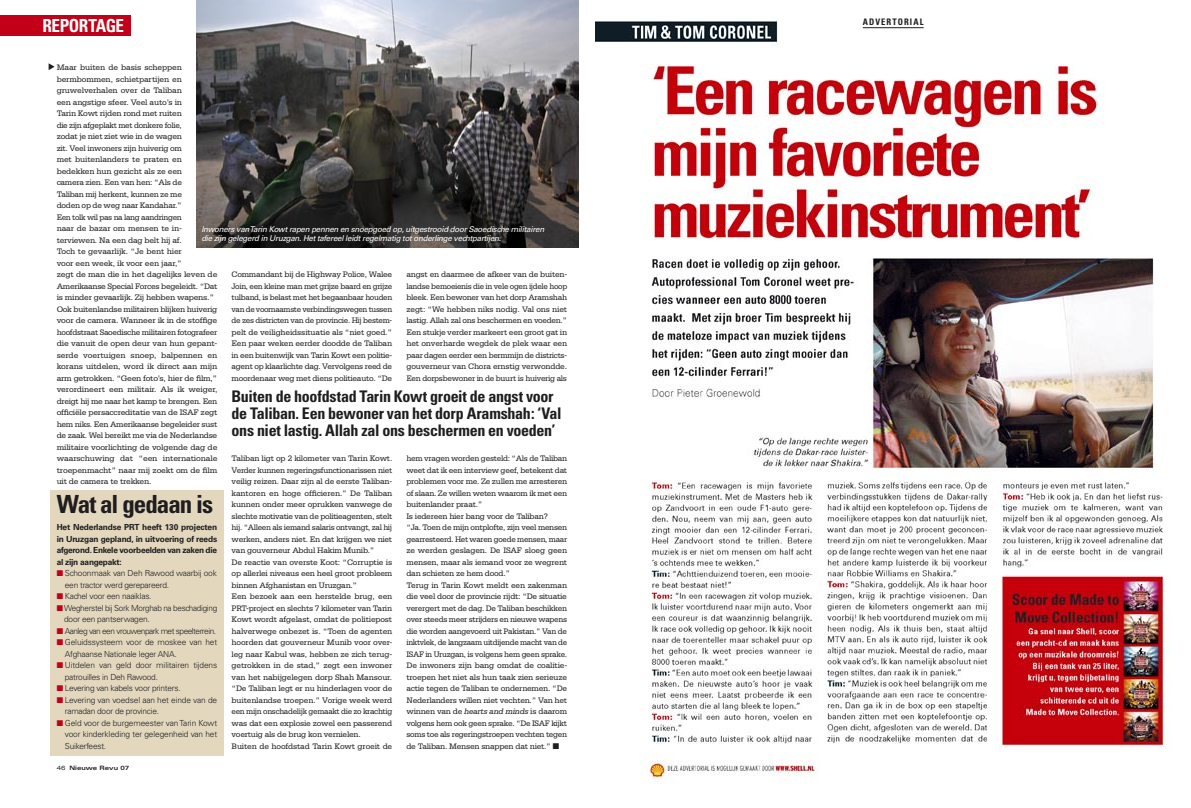
<style>
.page{position:relative;width:1191px;height:808px;background:#fff}
.page>*{position:absolute;margin:0;border:0;box-sizing:border-box;transform-origin:0 0}
._11_Kaderkop{font:700 condensed 25px "Univers LT Std";letter-spacing:-.04em;color:#1f1d1f}
.t1{font:700 condensed 18px "Univers LT Std";letter-spacing:-.025em;color:#fff;scale:.95 1}
._17_Streamer{font:700 condensed 16px/17px "Univers LT Std";letter-spacing:-.02em;color:#1f1d1f}
._50_Aanhef{font:700 condensed 9px "Univers LT Std";letter-spacing:.13em;color:#1f1d1f;scale:.95 1}
._07_Plat_schreef{font:8.4px/11.5px "Serifa Std";letter-spacing:-.03em;color:#1f1d1f;text-align:justify}
._07_Plat_schreefloos{font:300 8.4px/11.5px "Univers LT Std";letter-spacing:-.03em;color:#1f1d1f}
._07_Plat_schreefloos-2{font:700 8.4px/11.5px "Univers LT Std";letter-spacing:-.03em;color:#1f1d1f;text-align:justify}
._07_Plat_schreefloos-3{font:300 8.4px "Univers LT Std";letter-spacing:-.06em;color:#1f1d1f}
._15_Bijschrift{font:italic 8px "Univers LT Std";letter-spacing:-.035em;color:#fff}
.t2{font:700 expanded 6px "Univers LT Std";color:#1f1d1f}
.s1{font-style:italic}
.s2{color:#c20017}
.s3{font-weight:400}
</style>
<div class="page">
<div style="left:50px;top:490px;width:173px;height:265px;background:#e3d8be"></div>
<img style="left:196px;top:0;width:382px;height:248px">
<div style="left:0;top:15px;width:130px;height:21px;background:#c20017"></div>
<img style="left:595px;top:20px;width:569px;height:764px">
<hr style="left:862px;top:27px;width:61px;height:1px;background:#1f1d1f">
<h2 class="t1" style="left:43px;top:15px;width:87px">REPORTAGE</h2>
<p class="_50_Aanhef" style="left:862px;top:16px;width:66px">ADVERTORIAL</p>
<p class="_07_Plat_schreef" style="left:57px;top:62px;width:162px;text-align:left">Maar buiten de basis scheppen bermbommen, schietpartijen en gruwelverhalen over de Taliban<br>een angstige sfeer. Veel auto’s in<br>Tarin Kowt rijden rond met ruiten<br>die zijn afgeplakt met donkere folie,<br>zodat je niet ziet wie in de wagen<br>zit. Veel inwoners zijn huiverig om<br>met buitenlanders te praten en bedekken hun gezicht als ze een<br>camera zien. Een van hen: “Als de<br>Taliban mij herkent, kunnen ze me<br>doden op de weg naar Kandahar.”<br>Een tolk wil pas na lang aandringen<br>naar de bazar om mensen te in&shy;terviewen. Na een dag belt hij af.<br>Toch te gevaarlijk. “Je bent hier<br>voor een week, ik voor een jaar,”<br>zegt de man die in het dagelijks leven de Amerikaanse Special Forces begeleidt. “Dat is minder gevaarlijk. Zij hebben wapens.”</p>
<p class="_07_Plat_schreef" style="left:57px;top:303px;width:162px">Ook buitenlandse militairen blijken huiverig voor de camera. Wanneer ik in de stoffige hoofdstraat Saoedische militairen fotografeer die vanuit de open deur van hun gepant&shy;serde voertuigen snoep, balpennen en korans uitdelen, word ik direct aan mijn arm getrokken. “Geen foto’s, hier de film,” verordineert een militair. Als ik weiger, dreigt hij me naar het kamp te brengen. Een officiële persaccreditatie van de ISAF zegt hem niks. Een Amerikaanse begeleider sust de zaak. Wel bereikt me via de Nederlandse militaire voorlichting de volgende dag de waarschuwing dat “een internationale troepenmacht” naar mij zoekt om de film uit de camera te trekken.</p>
<p class="_15_Bijschrift" style="left:201px;top:224px;width:344px">Inwoners van Tarin Kowt rapen pennen en snoepgoed op, uitgestrooid door Saoedische militairen</p>
<p class="_15_Bijschrift" style="left:201px;top:233px;width:301px">die zijn gelegerd in Uruzgan. Het tafereel leidt regelmatig tot onderlinge vechtpartijen.</p>
<p class="_07_Plat_schreef" style="left:231px;top:269px;width:162px">Commandant bij de Highway Police, Walee Join, een kleine man met grijze baard en grijze tulband, is belast met het begaanbaar houden van de voornaamste verbindingswegen tussen de zes districten van de provincie. Hij bestem&shy;pelt de veiligheidssituatie als “niet goed.” Een paar weken eerder doodde de Taliban in een buitenwijk van Tarin Kowt een politie&shy;agent op klaarlichte dag. Vervolgens reed de moordenaar weg met diens politieauto. “De</p>
<p class="_07_Plat_schreef" style="left:406px;top:269px;width:162px">angst en daarmee de afkeer van de buiten&shy;landse bemoeienis die in vele ogen ijdele hoop bleek. Een bewoner van het dorp Aramshah zegt: “We hebben niks nodig. Val ons niet lastig. Allah zal ons beschermen en voeden.” Een stukje verder markeert een groot gat in het onverharde wegdek de plek waar een paar dagen eerder een bermmijn de districts&shy;gouverneur van Chora ernstig verwondde.<br>Een dorpsbewoner in de buurt is huiverig als</p>
<p class="_17_Streamer" style="left:231px;top:388px;width:331px">Buiten de hoofdstad Tarin Kowt groeit de angst voor de Taliban. Een bewoner van het dorp Aramshah: ‘Val ons niet lastig. Allah zal ons beschermen en voeden’</p>
<p class="_07_Plat_schreef" style="left:231px;top:453px;width:162px">Taliban ligt op 2 kilometer van Tarin Kowt.<br>Verder kunnen regeringsfunctionarissen niet veilig reizen. Daar zijn al de eerste Taliban&shy;kantoren en hoge officieren.” De Taliban kunnen onder meer oprukken vanwege de slechte motivatie van de politieagenten, stelt hij. “Alleen als iemand salaris ontvangt, zal hij werken, anders niet. En dat krijgen we niet van gouverneur Abdul Hakim Munib.”</p>
<p class="_07_Plat_schreef" style="left:231px;top:556px;width:162px">De reactie van overste Koot: “Corruptie is op allerlei niveaus een heel groot probleem binnen Afghanistan en Uruzgan.”</p>
<p class="_07_Plat_schreef" style="left:231px;top:591px;width:162px">Een bezoek aan een herstelde brug, een PRT-project en slechts 7 kilometer van Tarin Kowt wordt afgelast, omdat de politiepost halverwege onbezet is. “Toen de agenten hoorden dat gouverneur Munib voor over&shy;leg naar Kabul was, hebben ze zich terug&shy;getrokken in de stad,” zegt een inwoner van het nabijgelegen dorp Shah Mansour. “De Taliban legt er nu hinderlagen voor de buitenlandse troepen.” Vorige week werd een mijn onschadelijk gemaakt die zo krachtig was dat een explosie zowel een passerend voertuig als de brug kon vernielen.</p>
<p class="_07_Plat_schreef" style="left:231px;top:740px;width:162px">Buiten de hoofdstad Tarin Kowt groeit de</p>
<p class="_07_Plat_schreef" style="left:406px;top:453px;width:162px">hem vragen worden gesteld: “Als de Taliban weet dat ik een interview geef, betekent dat problemen voor me. Ze zullen me arresteren of slaan. Ze willen weten waarom ik met een buitenlander praat.”</p>
<p class="_07_Plat_schreef" style="left:406px;top:510px;width:143px">Is iedereen hier bang voor de Taliban?</p>
<p class="_07_Plat_schreef" style="left:406px;top:522px;width:162px">“Ja. Toen de mijn ontplofte, zijn veel mensen gearresteerd. Het waren goede mensen, maar ze werden geslagen. De ISAF sloeg geen mensen, maar als iemand voor ze wegrent dan schieten ze hem dood.”</p>
<p class="_07_Plat_schreef" style="left:406px;top:579px;width:162px">Terug in Tarin Kowt meldt een zakenman die veel door de provincie rijdt: “De situatie verergert met de dag. De Taliban beschikken over steeds meer strijders en nieuwe wapens die worden aangevoerd uit Pakistan.” Van de inktvlek, de langzaam uitdijende macht van de ISAF in Uruzgan, is volgens hem geen sprake.<br>De inwoners zijn bang omdat de coalitie&shy;troepen het niet als hun taak zien serieuze actie tegen de Taliban te ondernemen. “De Nederlanders willen niet vechten.” Van het winnen van de <span class="s1">hearts and minds</span> is daarom volgens hem ook geen sprake. “De ISAF kijkt soms toe als regeringstroepen vechten tegen de Taliban. Mensen snappen dat niet.” ■</p>
<p class="_11_Kaderkop" style="left:57px;top:489px;width:158px">Wat al gedaan is</p>
<p class="_07_Plat_schreefloos-2" style="left:57px;top:522px;width:162px">Het Nederlandse PRT heeft 130 projecten in Uruzgan gepland, in uitvoering of reeds afgerond. Enkele voorbeelden van zaken die al zijn aangepakt:</p>
<p class="_07_Plat_schreefloos" style="left:65px;top:567px;width:153px;text-indent:-8px"><span class="s2">■</span> Schoonmaak van Deh Rawood waarbij ook een tractor werd gerepareerd.</p>
<p class="_07_Plat_schreefloos" style="left:57px;top:590px;width:96px"><span class="s2">■</span> Kachel voor een naaiklas.</p>
<p class="_07_Plat_schreefloos" style="left:64px;top:602px;width:154px;text-indent:-8px"><span class="s2">■</span> Wegherstel bij Sork Morghab na beschadiging door een pantserwagen.</p>
<p class="_07_Plat_schreefloos-3" style="left:57px;top:626px;width:161px"><span class="s2">■</span> Aanleg van een vrouwenpark met speelterrein.</p>
<p class="_07_Plat_schreefloos" style="left:65px;top:636px;width:154px;text-indent:-8px"><span class="s2">■</span> Geluidssysteem voor de moskee van het<br>Afghaanse Nationale leger ANA.</p>
<p class="_07_Plat_schreefloos" style="left:65px;top:659px;width:154px;text-indent:-8px"><span class="s2">■</span> Uitdelen van geld door militairen tijdens patrouilles in Deh Rawood.</p>
<p class="_07_Plat_schreefloos" style="left:57px;top:682px;width:125px"><span class="s2">■</span> Levering van kabels voor printers.</p>
<p class="_07_Plat_schreefloos" style="left:65px;top:694px;width:154px;text-indent:-8px"><span class="s2">■</span> Levering van voedsel aan het einde van de ramadan door de provincie.</p>
<p class="_07_Plat_schreefloos" style="left:65px;top:717px;width:154px;text-align:justify;text-indent:-8px"><span class="s2">■</span> Geld voor de burgemeester van Tarin Kowt voor kinderkleding ter gelegenheid van het Suikerfeest.</p>
<p class="t2" style="left:57px;top:764px;width:74px"><span class="s3">46</span> Nieuwe Revu 07</p>
</div>
